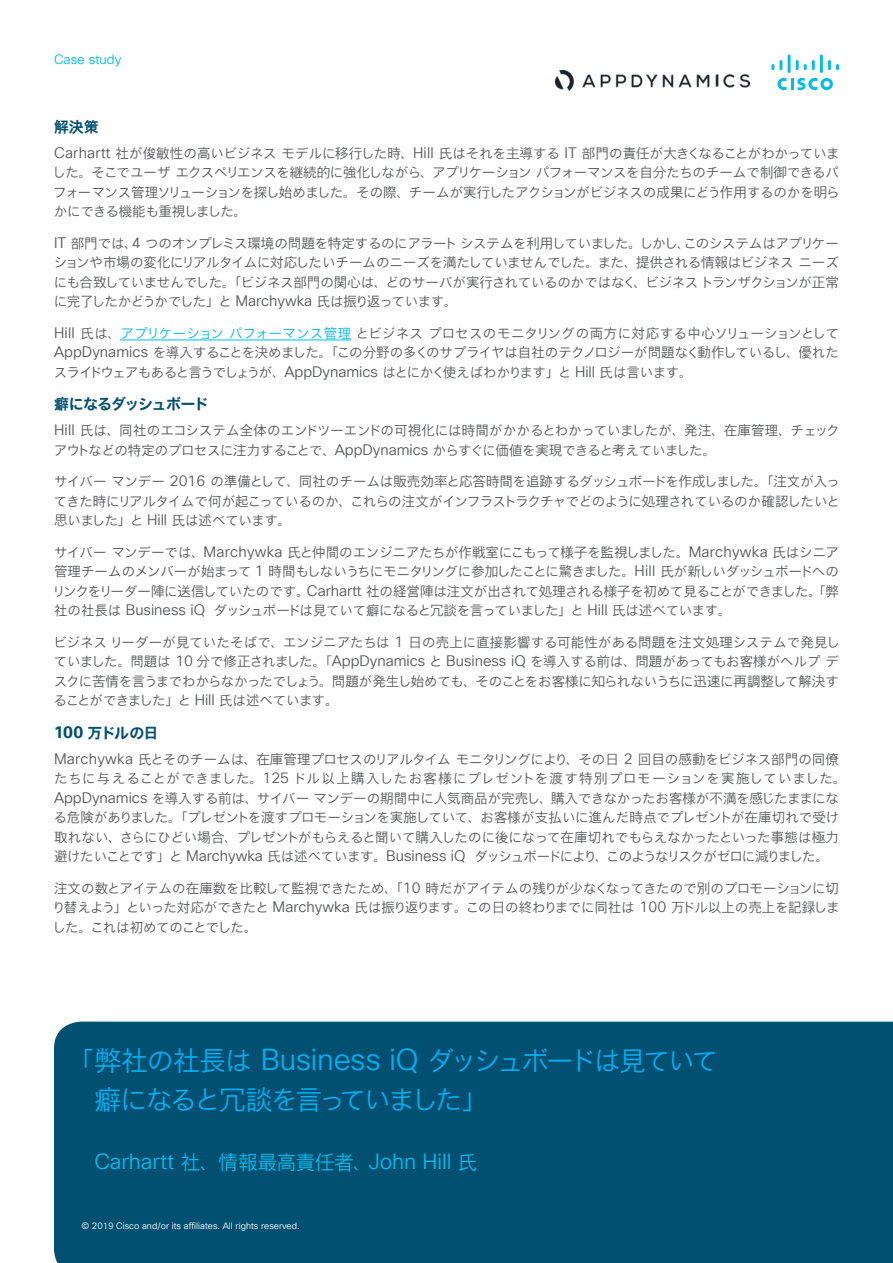
<style>
.page{position:relative;width:893px;height:1263px;background:#fff}
.page>*{position:absolute;margin:0;border:0;box-sizing:border-box;transform-origin:0 0}
.Pull_Quote_Body{font:27px/39px "Cisco Sans JPN Light";letter-spacing:-.095em;color:#00aeef}
.Pull_Quote_Author_Na{font:21.45px "Cisco Sans TT Light";letter-spacing:-.005em;color:#01bcec}
.Subhead3_Indigo{font:15px "Cisco Sans JPN Bold";letter-spacing:-.065em;color:#015072}
.Body{font:13.5px/19.5px "Cisco Sans JPN Light";letter-spacing:-.02em;color:#57585a;text-align:justify}
.t1{font:13.2px "Cisco Sans TT Light";color:#01bcec}
.t2{font:9px "Cisco Sans TT Light";color:#fff}
.s1{font-family:"Cisco Sans TT Light";font-size:14.85px}
.s2{color:#01bcec}
.s3{font-family:"Cisco Sans TT";font-weight:700;font-size:16.5px}
.s4{font-family:"Cisco Sans TT Light";font-size:29.7px}
.s5{font-family:"Cisco Sans JPN Light";font-size:19.5px}
</style>
<div class="page">
<svg style="left:771px;top:55px;width:68px;height:35px"></svg>
<img style="left:556px;top:71px;width:193px;height:19px">
<div style="left:54px;top:1022px;width:839px;height:241px;background:#015072"></div>
<hr style="left:120px;top:340px;width:231px;height:1px;background:#01bcec">
<p class="t1" style="left:54px;top:50px;width:69px">Case study</p>
<p class="Subhead3_Indigo" style="left:54px;top:117px;width:46px">解決策</p>
<p class="Body" style="left:53px;top:144px;width:789px"><span class="s1">Carhartt</span> 社が俊敏性の高いビジネスモデルに移行した時、<span class="s1">Hill</span> 氏はそれを主導する <span class="s1">IT</span> 部門の責任が大きくなることがわかっていました。そこでユーザエクスペリエンスを継続的に強化しながら、アプリケーションパフォーマンスを自分たちのチームで制御できるパフォーマンス管理ソリューションを探し始めました。その際、チームが実行したアクションがビジネスの成果にどう作用するのかを明らかにできる機能も重視しました。</p>
<p class="Body" style="left:54px;top:234px;width:787px"><span class="s1">IT</span> 部門では、<span class="s1">4</span> つのオンプレミス環境の問題を特定するのにアラートシステムを利用していました。しかし、このシステムはアプリケーションや市場の変化にリアルタイムに対応したいチームのニーズを満たしていませんでした。また、提供される情報はビジネスニーズにも合致していませんでした。「ビジネス部門の関心は、どのサーバが実行されているのかではなく、ビジネストランザクションが正常に完了したかどうかでした」と <span class="s1">Marchywka</span> 氏は振り返っています。</p>
<p class="Body" style="left:54px;top:324px;width:787px"><span class="s1">Hill</span> 氏は、<span class="s2">アプリケーションパフォーマンス管理</span>とビジネスプロセスのモニタリングの両方に対応する中心ソリューションとして<span class="s1">AppDynamics</span> を導入することを決めました。「この分野の多くのサプライヤは自社のテクノロジーが問題なく動作しているし、優れたスライドウェアもあると言うでしょうが、<span class="s1">AppDynamics</span> はとにかく使えばわかります」と <span class="s1">Hill</span> 氏は言います。</p>
<p class="Subhead3_Indigo" style="left:54px;top:394px;width:157px">癖になるダッシュボード</p>
<p class="Body" style="left:54px;top:422px;width:788px"><span class="s1">Hill</span> 氏は、同社のエコシステム全体のエンドツーエンドの可視化には時間がかかるとわかっていましたが、発注、在庫管理、チェックアウトなどの特定のプロセスに注力することで、<span class="s1">AppDynamics</span> からすぐに価値を実現できると考えていました。</p>
<p class="Body" style="left:54px;top:473px;width:788px">サイバーマンデー <span class="s1">2016</span> の準備として、同社のチームは販売効率と応答時間を追跡するダッシュボードを作成しました。「注文が入ってきた時にリアルタイムで何が起こっているのか、これらの注文がインフラストラクチャでどのように処理されているのか確認したいと思いました」と <span class="s1">Hill</span> 氏は述べています。</p>
<p class="Body" style="left:52px;top:543px;width:789px">サイバーマンデーでは、<span class="s1">Marchywka</span> 氏と仲間のエンジニアたちが作戦室にこもって様子を監視しました。<span class="s1">Marchywka</span> 氏はシニア管理チームのメンバーが始まって <span class="s1">1</span> 時間もしないうちにモニタリングに参加したことに驚きました。<span class="s1">Hill</span> 氏が新しいダッシュボードへのリンクをリーダー陣に送信していたのです。<span class="s1">Carhartt</span> 社の経営陣は注文が出されて処理される様子を初めて見ることができました。「弊社の社長は <span class="s1">Business iQ</span> ダッシュボードは見ていて癖になると冗談を言っていました」と <span class="s1">Hill</span> 氏は述べています。</p>
<p class="Body" style="left:53px;top:633px;width:788px">ビジネスリーダーが見ていたそばで、エンジニアたちは <span class="s1">1</span> 日の売上に直接影響する可能性がある問題を注文処理システムで発見していました。問題は <span class="s1">10</span> 分で修正されました。「<span class="s1">AppDynamics</span> と <span class="s1">Business iQ</span> を導入する前は、問題があってもお客様がヘルプデスクに苦情を言うまでわからなかったでしょう。問題が発生し始めても、そのことをお客様に知られないうちに迅速に再調整して解決することができました」と <span class="s1">Hill</span> 氏は述べています。</p>
<p class="Subhead3_Indigo" style="left:54px;top:723px;width:106px"><span class="s3">100</span> 万ドルの日</p>
<p class="Body" style="left:54px;top:750px;width:794px;text-align:left"><span class="s1">Marchywka</span> 氏とそのチームは、在庫管理プロセスのリアルタイムモニタリングにより、その日 <span class="s1">2</span> 回目の感動をビジネス部門の同僚たちに与えることができました。<span class="s1">125</span> ドル以上購入したお客様にプレゼントを渡す特別プロモーションを実施していました。<span class="s1">AppDynamics</span> を導入する前は、サイバーマンデーの期間中に人気商品が完売し、購入できなかったお客様が不満を感じたままになる危険がありました。「プレゼントを渡すプロモーションを実施していて、お客様が支払いに進んだ時点でプレゼントが在庫切れで受け取れない、さらにひどい場合、プレゼントがもらえると聞いて購入したのに後になって在庫切れでもらえなかったといった事態は極力避けたいことです」と <span class="s1">Marchywka</span> 氏は述べています。<span class="s1">Business iQ</span> ダッシュボードにより、このようなリスクがゼロに減りました。</p>
<p class="Body" style="left:52px;top:879px;width:789px">注文の数とアイテムの在庫数を比較して監視できたため、「<span class="s1">10</span> 時だがアイテムの残りが少なくなってきたので別のプロモーションに切り替えよう」といった対応ができたと <span class="s1">Marchywka</span> 氏は振り返ります。この日の終わりまでに同社は <span class="s1">100</span> 万ドル以上の売上を記録しました。これは初めてのことでした。</p>
<p class="Pull_Quote_Body" style="left:94px;top:1043px;width:626px;text-indent:-27px">「弊社の社長は <span class="s4">Business iQ</span> ダッシュボードは見ていて癖になると冗談を言っていました」</p>
<p class="Pull_Quote_Author_Na" style="left:94px;top:1147px;width:384px">Carhartt <span class="s5">社、情報最高責任者、</span>John Hill <span class="s5">氏</span></p>
<p class="t2" style="left:81px;top:1220px;width:220px">© 2019 Cisco and/or its affiliates. All rights reserved.</p>
</div>
